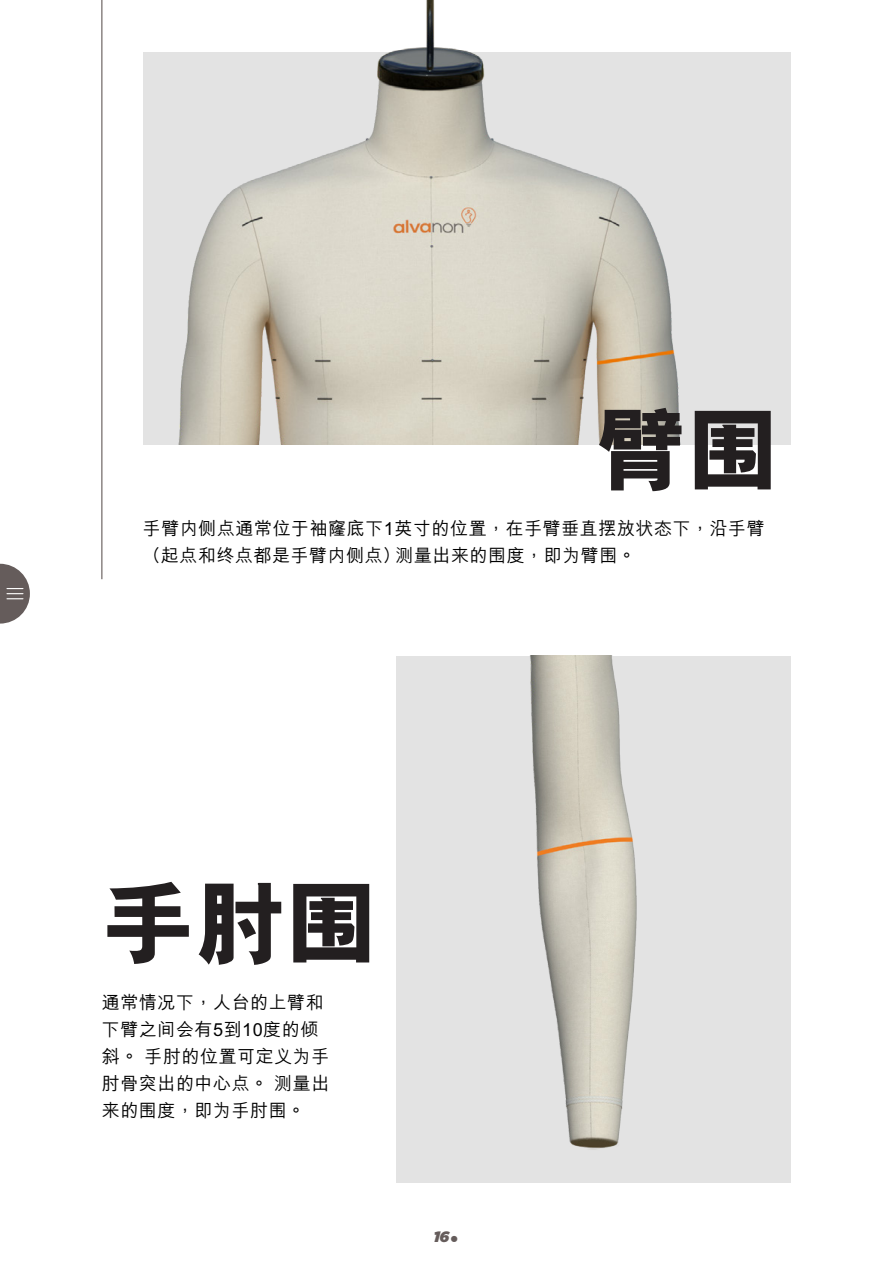
<style>
.page{position:relative;width:893px;height:1263px;background:#fff}
.page>*{position:absolute;margin:0;border:0;box-sizing:border-box;transform-origin:0 0}
.t1{font:800 92.25px "M Hei HKS";color:#231f20}
.t2{font:500 18px/27px "M Hei HKS";letter-spacing:.03em;color:#000}
.t3{font:italic 900 15px "Gotham";color:#655c5b}
.s1{font-family:"Futura";font-weight:700;font-style:normal;font-size:30px}
</style>
<div class="page">
<hr style="left:101px;top:0;width:1px;height:579px;background:#655c5b">
<div style="left:397px;top:656px;width:394px;height:526px;background:#e3e3e3"></div>
<img style="left:530px;top:656px;width:107px;height:494px">
<div style="left:143px;top:52px;width:647px;height:392px;background:#e3e3e3"></div>
<img style="left:178px;top:0;width:503px;height:444px">
<svg style="left:0;top:564px;width:30px;height:60px"></svg>
<h1 class="t1" style="left:596px;top:388px;width:186px">臂圍</h1>
<p class="t2" style="left:143px;top:514px;width:623px">手臂內側點通常位於袖窿底下1英寸的位置，在手臂垂直擺放狀態下，沿手臂（起點和終點都是手臂內側點）測量出來的圍度，即為臂圍。</p>
<h1 class="t1" style="left:102px;top:861px;width:278px">手肘圍</h1>
<p class="t2" style="left:102px;top:987px;width:229px">通常情況下，人台的上臂和下臂之間會有5到10度的傾斜。 手肘的位置可定義為手肘骨突出的中心點。 測量出來的圍度，即為手肘圍。</p>
<p class="t3" style="left:434px;top:1228px;width:27px">16<span class="s1">.</span></p>
</div>
